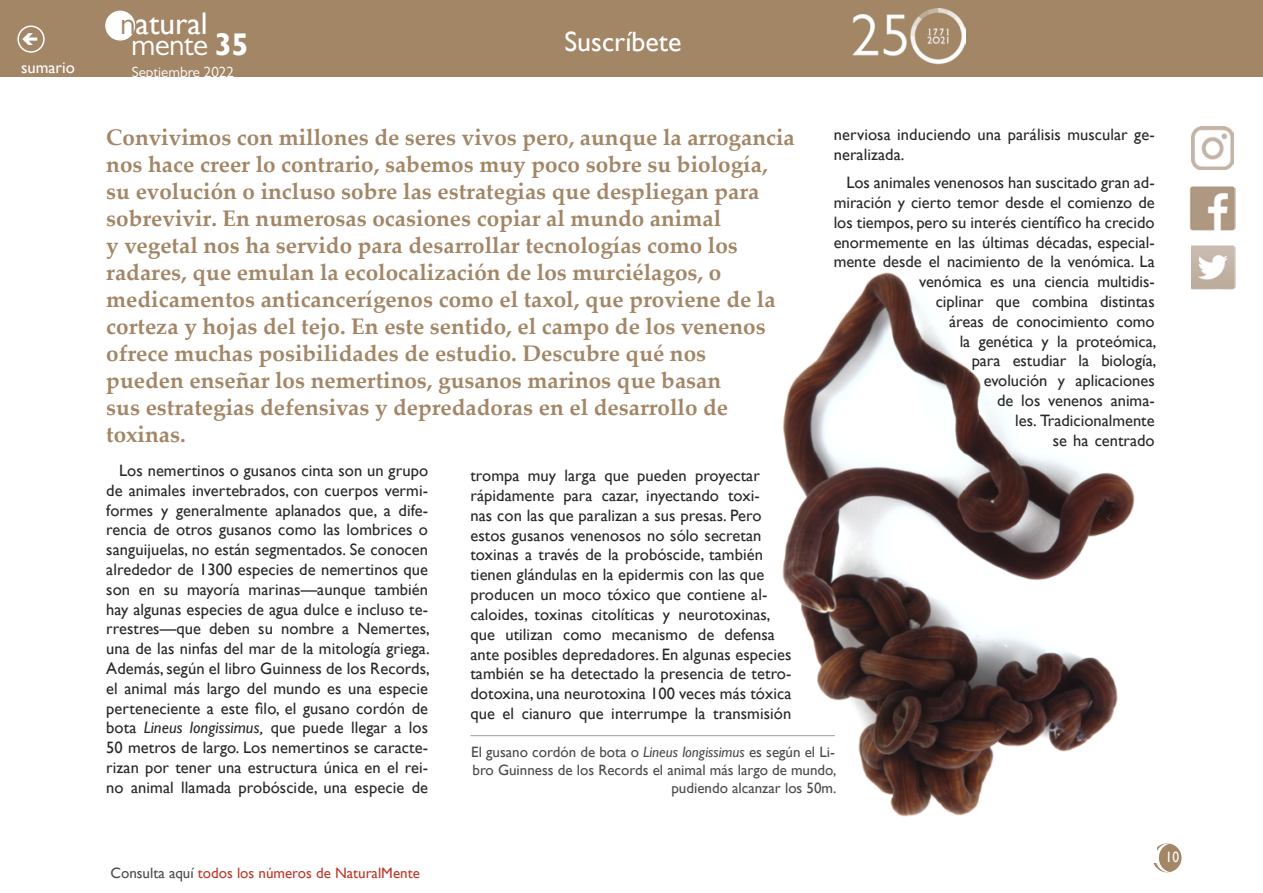
<style>
.page{position:relative;width:1263px;height:893px;background:#fff}
.page>*{position:absolute;margin:0;border:0;box-sizing:border-box;transform-origin:0 0}
.t1{font:31.35px "Gill Sans";color:#fff}
.t2{font:31.35px "Gill Sans MT Pro";letter-spacing:-.02em;color:#fff}
.t3{font:27.9px "Gill Sans";color:#fff}
.t4{font:700 22.5px/27px "Palatino Linotype";color:#a28666}
.t5{font:16.5px/19.8px "Gill Sans";letter-spacing:.005em;color:#282829}
.t6{font:16.5px "Gill Sans";color:#fff}
.t7{font:15px/18px "Gill Sans";color:#4b4b4d;text-align:right}
.t8{font:15px "Gill Sans";color:#bd392b}
.t9{font:15px "Gill Sans MT Pro";color:#fff}
.t10{font:15px "Gill Sans";color:#fff;scale:.9 1}
.s1{font-family:"Gill Sans MT Pro";color:#a28666}
.s2{font-family:"Gill Sans";font-weight:700}
.s3{font-style:italic}
.s4{color:#4b4b4d}
</style>
<div class="page">
<div style="left:1153px;top:844px;width:28px;height:28px;background:#a28666;border-radius:50%"></div>
<div style="left:1152px;top:843px;width:29px;height:29px;border:2px solid #a28666;border-radius:50%"></div>
<div style="left:0;top:0;width:1263px;height:77px;background:#a28666"></div>
<div style="left:106px;top:11px;width:29px;height:29px;background:#fff;border-radius:50%"></div>
<div style="left:105px;top:11px;width:30px;height:30px;border:1px solid #fff;border-radius:50%"></div>
<svg style="left:1155px;top:843px;width:15px;height:29px"></svg>
<div style="left:17px;top:26px;width:28px;height:27px;border:2px solid #fff;border-radius:50%"></div>
<img style="left:1190px;top:186px;width:45px;height:44px">
<img style="left:1191px;top:246px;width:44px;height:44px">
<img style="left:1191px;top:127px;width:42px;height:42px">
<img style="left:853px;top:9px;width:112px;height:55px">
<img style="left:727px;top:219px;width:430px;height:643px">
<hr style="left:470px;top:735px;width:365px;height:1px;background:#9c9e9f">
<p class="t6" style="left:21px;top:58px;width:55px">sumario</p>
<h1 class="t1" style="left:120px;top:5px;width:89px"><span class="s1">n</span>atural</h1>
<h1 class="t2" style="left:131px;top:26px;width:119px">mente <span class="s2">35</span></h1>
<p class="t9" style="left:132px;top:63px;width:104px">Septiembre 2022</p>
<h2 class="t3" style="left:564px;top:25px;width:118px">Suscríbete</h2>
<p class="t4" style="left:106px;top:123px;width:690px">Convivimos con millones de seres vivos pero, aunque la arrogancia nos hace creer lo contrario, sabemos muy poco sobre su biología, su evolución o incluso sobre las estrategias que despliegan para sobrevivir. En numerosas ocasiones copiar al mundo animal<br>y vegetal nos ha servido para desarrollar tecnologías como los radares, que emulan la ecolocalización de los murciélagos, o medicamentos anticancerígenos como el taxol, que proviene de la corteza y hojas del tejo. En este sentido, el campo de los venenos ofrece muchas posibilidades de estudio. Descubre qué nos<br>pueden enseñar los nemertinos, gusanos marinos que basan<br>sus estrategias defensivas y depredadoras en el desarrollo de toxinas.</p>
<p class="t5" style="left:834px;top:125px;width:323px">nerviosa induciendo una parálisis muscular ge&shy;neralizada.</p>
<p class="t5" style="left:834px;top:173px;width:324px;text-align:right">Los animales venenosos han suscitado gran ad&shy;miración y cierto temor desde el comienzo de los tiempos, pero su interés científico ha crecido enormemente en las últimas décadas, especial&shy;mente desde el nacimiento de la venómica. La venómica es una ciencia multidis-<br>ciplinar que combina distintas<br>áreas de conocimiento como<br>la genética y la proteómica,<br>para estudiar la biología,<br>evolución y aplicaciones<br>de los venenos anima-<br>les. Tradicionalmente<br>se ha centrado</p>
<p class="t5" style="left:106px;top:461px;width:325px;text-align:justify;text-indent:13px">Los nemertinos o gusanos cinta son un grupo de animales invertebrados, con cuerpos vermi&shy;formes y generalmente aplanados que, a dife&shy;rencia de otros gusanos como las lombrices o sanguijuelas, no están segmentados. Se conocen alrededor de 1300 especies de nemertinos que son en su mayoría marinas—aunque también hay algunas especies de agua dulce e incluso te&shy;rrestres—que deben su nombre a Nemertes, una de las ninfas del mar de la mitología griega.<br>Además, según el libro Guinness de los Records, el animal más largo del mundo es una especie perteneciente a este filo, el gusano cordón de bota <span class="s3">Lineus longissimus,</span> que puede llegar a los 50 metros de largo. Los nemertinos se caracte&shy;rizan por tener una estructura única en el rei&shy;no animal llamada probóscide, una especie de</p>
<p class="t5" style="left:470px;top:466px;width:323px">trompa muy larga que pueden proyectar rápidamente para cazar, inyectando toxi-<br>nas con las que paralizan a sus presas. Pero estos gusanos venenosos no sólo secretan toxinas a través de la probóscide, también tienen glándulas en la epidermis con las que producen un moco tóxico que contiene al&shy;caloides, toxinas citolíticas y neurotoxinas, que utilizan como mecanismo de defensa ante posibles depredadores. En algunas especies también se ha detectado la presencia de tetro&shy;dotoxina, una neurotoxina 100 veces más tóxica que el cianuro que interrumpe la transmisión</p>
<p class="t7" style="left:471px;top:743px;width:367px">El gusano cordón de bota o <span class="s3">Lineus longissimus</span> es según el Li&shy;bro Guinness de los Records el animal más largo de mundo, pudiendo alcanzar los 50m.</p>
<p class="t8" style="left:110px;top:864px;width:311px"><span class="s4">Consulta aquí</span> todos los números de NaturalMente</p>
<p class="t10" style="left:1165px;top:849px;width:16px">10</p>
</div>
